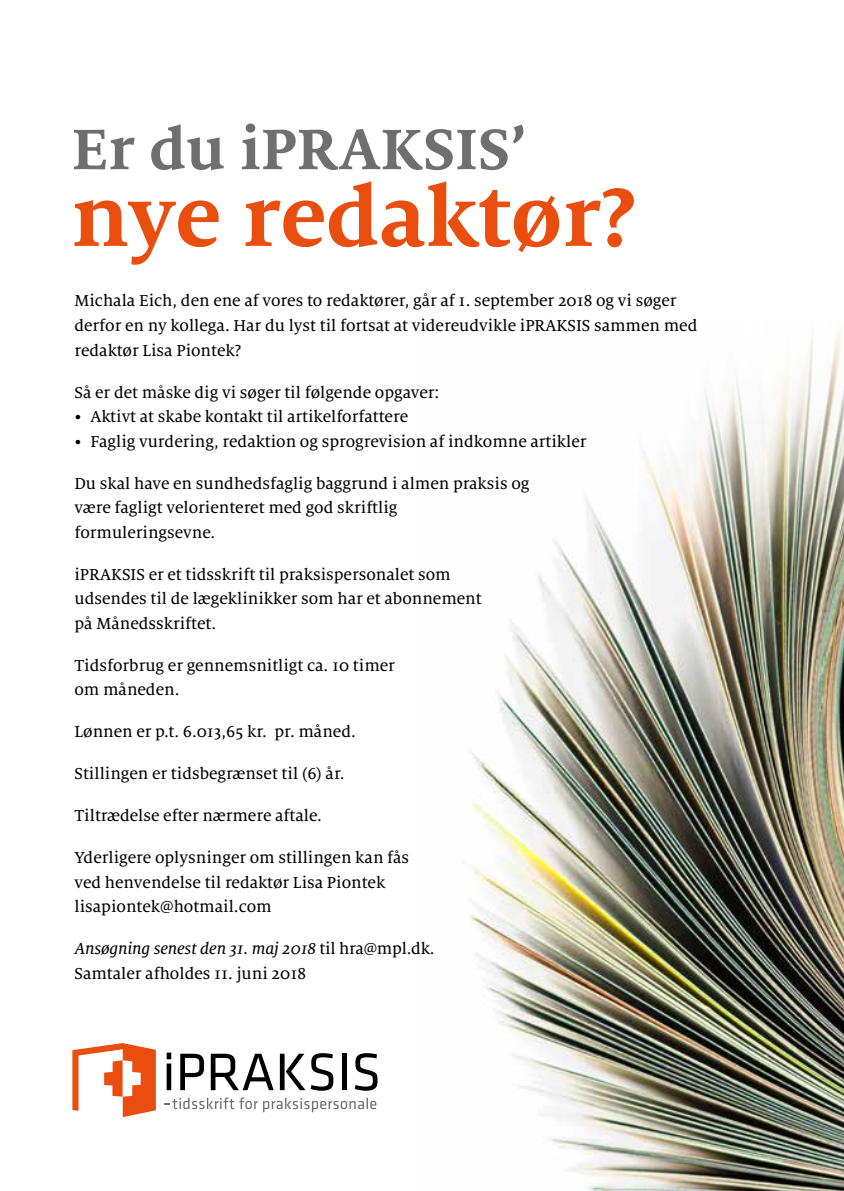
<style>
.page{position:relative;width:844px;height:1191px;background:#fff}
.page>*{position:absolute;margin:0;border:0;box-sizing:border-box;transform-origin:0 0}
.t1{font:700 91.17px "Milo Serif OT";color:#e94e0f}
.t2{font:700 63.18px "Milo Serif OT";color:#706f6f}
.t3{font:17.5px/24.5px "Milo Serif OT Text";color:#000}
.t4{font:17.5px "Milo Serif OT Text Ita";letter-spacing:-.01em;color:#000}
.s1{font-family:"Milo Serif OT Text"}
</style>
<div class="page">
<img style="left:469px;top:332px;width:374px;height:859px">
<svg style="left:167px;top:1052px;width:4px;height:7px"></svg>
<hr style="left:167px;top:1063px;width:4px;height:27px;background:#000">
<svg style="left:180px;top:1053px;width:24px;height:37px"></svg>
<svg style="left:211px;top:1053px;width:62px;height:37px"></svg>
<svg style="left:280px;top:1053px;width:53px;height:37px"></svg>
<hr style="left:342px;top:1053px;width:4px;height:37px;background:#000">
<svg style="left:355px;top:1053px;width:22px;height:37px"></svg>
<svg style="left:164px;top:1097px;width:212px;height:15px"></svg>
<svg style="left:72px;top:1043px;width:84px;height:74px"></svg>
<h2 class="t2" style="left:72px;top:114px;width:455px">Er du iPRAKSIS’</h2>
<h1 class="t1" style="left:71px;top:166px;width:567px">nye redaktør?</h1>
<p class="t3" style="left:74px;top:289px;width:624px">Michala Eich, den ene af vores to redaktører, går af 1. september 2018 og vi søger derfor en ny kollega. Har du lyst til fortsat at videreudvikle iPRAKSIS sammen med redaktør Lisa Piontek?</p>
<p class="t3" style="left:74px;top:380px;width:366px">Så er det måske dig vi søger til følgende opgaver:</p>
<p class="t3" style="left:74px;top:404px;width:335px">• Aktivt at skabe kontakt til artikelforfattere</p>
<p class="t3" style="left:74px;top:429px;width:513px">• Faglig vurdering, redaktion og sprogrevision af indkomne artikler</p>
<p class="t3" style="left:74px;top:471px;width:456px">Du skal have en sundhedsfaglig baggrund i almen praksis og være fagligt velorienteret med god skriftlig formuleringsevne.</p>
<p class="t3" style="left:74px;top:562px;width:408px">iPRAKSIS er et tidsskrift til praksispersonalet som udsendes til de lægeklinikker som har et abonnement på Månedsskriftet.</p>
<p class="t3" style="left:74px;top:653px;width:322px">Tidsforbrug er gennemsnitligt ca. 10 timer om måneden.</p>
<p class="t3" style="left:74px;top:719px;width:283px">Lønnen er p.t. 6.013,65 kr. pr. måned.</p>
<p class="t3" style="left:74px;top:761px;width:272px">Stillingen er tidsbegrænset til (6) år.</p>
<p class="t3" style="left:74px;top:803px;width:249px">Tiltrædelse efter nærmere aftale.</p>
<p class="t3" style="left:74px;top:845px;width:336px">Yderligere oplysninger om stillingen kan fås ved henvendelse til redaktør Lisa Piontek lisapiontek@hotmail.com</p>
<p class="t4" style="left:74px;top:939px;width:361px">Ansøgning senest den 31. maj 2018 <span class="s1">til hra@mpl.dk.</span></p>
<p class="t3" style="left:74px;top:961px;width:233px">Samtaler afholdes 11. juni 2018</p>
</div>
